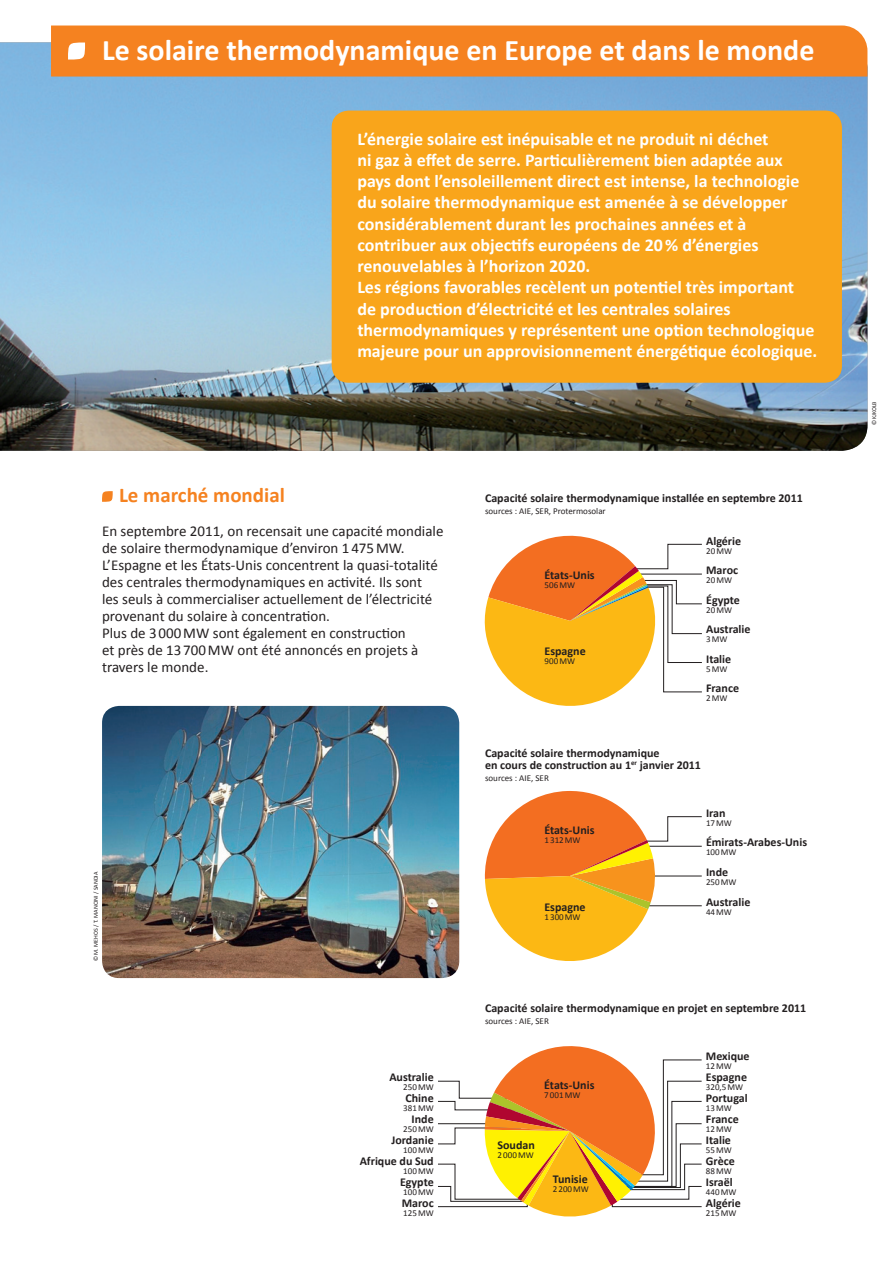
<style>
.page{position:relative;width:893px;height:1263px;background:#fff}
.page>*{position:absolute;margin:0;border:0;box-sizing:border-box;transform-origin:0 0}
.t1{font:700 30px "Calibri";color:#fff}
.t2{font:700 21px "Calibri";color:#f58220}
.t3{font:700 18px/21.3px "Calibri";color:#fff}
.t4{font:15px/17px "Calibri";color:#231f20}
.t5{font:700 12px/12px "Calibri";color:#231f20}
.t6{font:9px "Calibri";color:#231f20}
.t7{font:6px "Calibri";color:#231f20}
</style>
<div class="page">
<img style="left:0;top:43px;width:867px;height:408px">
<div style="left:51px;top:26px;width:816px;height:51px;background:#f58220"></div>
<div style="left:332px;top:111px;width:510px;height:272px;background:#f9a51b;border-radius:17px"></div>
<svg style="left:102px;top:491px;width:11px;height:11px"></svg>
<img style="left:102px;top:706px;width:357px;height:272px">
<svg style="left:484px;top:535px;width:218px;height:171px"></svg>
<svg style="left:484px;top:791px;width:218px;height:170px"></svg>
<svg style="left:438px;top:1046px;width:264px;height:171px"></svg>
<h1 class="t1" style="left:102px;top:31px;width:714px">Le solaire thermodynamique en Europe et dans le monde</h1>
<p class="t2" style="left:119px;top:482px;width:167px">Le marché mondial</p>
<p class="t3" style="left:357px;top:127px;width:461px">L’énergie solaire est inépuisable et ne produit ni déchet<br>ni gaz à effet de serre. Particulièrement bien adaptée aux pays dont l’ensoleillement direct est intense, la technologie du solaire thermodynamique est amenée à se développer considérablement durant les prochaines années et à contribuer aux objectifs européens de 20% d’énergies renouvelables à l’horizon 2020.<br>Les régions favorables recèlent un potentiel très important de production d’électricité et les centrales solaires thermodynamiques y représentent une option technologique majeure pour un approvisionnement énergétique écologique.</p>
<p class="t5" style="left:485px;top:491px;width:319px">Capacité solaire thermodynamique installée en septembre 2011</p>
<p class="t6" style="left:485px;top:505px;width:122px">sources : AIE, SER, Protermosolar</p>
<p class="t4" style="left:102px;top:522px;width:343px">En septembre 2011, on recensait une capacité mondiale de solaire thermodynamique d’environ 1475 MW.<br>L’Espagne et les États-Unis concentrent la quasi-totalité des centrales thermodynamiques en activité. Ils sont<br>les seuls à commercialiser actuellement de l’électricité provenant du solaire à concentration.<br>Plus de 3000 MW sont également en construction<br>et près de 13700 MW ont été annoncés en projets à travers le monde.</p>
<p class="t7" style="left:92px;top:961px;width:91px;rotate:-90deg">© M . Mehos / T. Mancini / SANDIA</p>
<p class="t5" style="left:389px;top:1071px;width:46px">Australie</p>
<p class="t6" style="left:403px;top:1081px;width:32px">250 MW</p>
<p class="t5" style="left:405px;top:1092px;width:30px">Chine</p>
<p class="t6" style="left:403px;top:1102px;width:32px">381 MW</p>
<p class="t5" style="left:412px;top:1113px;width:24px">Inde</p>
<p class="t6" style="left:403px;top:1123px;width:32px">250 MW</p>
<p class="t5" style="left:391px;top:1134px;width:44px">Jordanie</p>
<p class="t6" style="left:403px;top:1144px;width:32px">100 MW</p>
<p class="t5" style="left:360px;top:1155px;width:76px">Afrique du Sud</p>
<p class="t6" style="left:403px;top:1165px;width:32px">100 MW</p>
<p class="t5" style="left:400px;top:1176px;width:35px">Egypte</p>
<p class="t6" style="left:403px;top:1186px;width:32px">100 MW</p>
<p class="t5" style="left:402px;top:1197px;width:34px">Maroc</p>
<p class="t6" style="left:403px;top:1207px;width:32px">125 MW</p>
<p class="t5" style="left:545px;top:568px;width:52px">États-Unis</p>
<p class="t6" style="left:545px;top:579px;width:32px">506 MW</p>
<p class="t5" style="left:545px;top:645px;width:43px">Espagne</p>
<p class="t6" style="left:545px;top:656px;width:32px">900 MW</p>
<p class="t5" style="left:706px;top:534px;width:37px">Algérie</p>
<p class="t6" style="left:706px;top:545px;width:27px">20 MW</p>
<p class="t5" style="left:706px;top:564px;width:34px">Maroc</p>
<p class="t6" style="left:706px;top:575px;width:27px">20 MW</p>
<p class="t5" style="left:706px;top:593px;width:35px">Égypte</p>
<p class="t6" style="left:706px;top:604px;width:27px">20 MW</p>
<p class="t5" style="left:706px;top:623px;width:46px">Australie</p>
<p class="t6" style="left:706px;top:634px;width:23px">3 M W</p>
<p class="t5" style="left:706px;top:652px;width:27px">Italie</p>
<p class="t6" style="left:706px;top:663px;width:23px">5 M W</p>
<p class="t5" style="left:706px;top:682px;width:34px">France</p>
<p class="t6" style="left:706px;top:693px;width:23px">2 M W</p>
<p class="t5" style="left:485px;top:746px;width:217px">Capacité solaire thermodynamique<br>en cours de construction au 1<sup>er</sup> janvier 2011</p>
<p class="t6" style="left:485px;top:772px;width:64px">sources : AIE, SER</p>
<p class="t5" style="left:544px;top:823px;width:52px">États-Unis</p>
<p class="t6" style="left:544px;top:834px;width:38px">1312 MW</p>
<p class="t5" style="left:544px;top:900px;width:43px">Espagne</p>
<p class="t6" style="left:544px;top:911px;width:38px">1300 MW</p>
<p class="t5" style="left:706px;top:806px;width:21px">Iran</p>
<p class="t6" style="left:706px;top:817px;width:27px">17 MW</p>
<p class="t5" style="left:706px;top:836px;width:103px">Émirats-Arabes-Unis</p>
<p class="t6" style="left:706px;top:847px;width:32px">100 MW</p>
<p class="t5" style="left:706px;top:865px;width:24px">Inde</p>
<p class="t6" style="left:706px;top:876px;width:32px">250 MW</p>
<p class="t5" style="left:706px;top:895px;width:46px">Australie</p>
<p class="t6" style="left:706px;top:906px;width:27px">44 M W</p>
<p class="t5" style="left:485px;top:1001px;width:323px">Capacité solaire thermodynamique en projet en septembre 2011</p>
<p class="t6" style="left:485px;top:1015px;width:64px">sources : AIE, SER</p>
<p class="t5" style="left:544px;top:1078px;width:52px">États-Unis</p>
<p class="t6" style="left:544px;top:1089px;width:38px">7001 MW</p>
<p class="t5" style="left:497px;top:1138px;width:39px">Soudan</p>
<p class="t6" style="left:497px;top:1149px;width:38px">2000 MW</p>
<p class="t5" style="left:553px;top:1172px;width:36px">Tunisie</p>
<p class="t6" style="left:553px;top:1183px;width:38px">2200 MW</p>
<p class="t5" style="left:706px;top:1050px;width:45px">Mexique</p>
<p class="t6" style="left:706px;top:1060px;width:27px">12 MW</p>
<p class="t5" style="left:706px;top:1071px;width:43px">Espagne</p>
<p class="t6" style="left:706px;top:1081px;width:39px">320,5 MW</p>
<p class="t5" style="left:706px;top:1092px;width:43px">Portugal</p>
<p class="t6" style="left:706px;top:1102px;width:27px">13 MW</p>
<p class="t5" style="left:706px;top:1113px;width:34px">France</p>
<p class="t6" style="left:706px;top:1123px;width:27px">12 MW</p>
<p class="t5" style="left:706px;top:1134px;width:27px">Italie</p>
<p class="t6" style="left:706px;top:1144px;width:27px">55 MW</p>
<p class="t5" style="left:706px;top:1155px;width:30px">Grèce</p>
<p class="t6" style="left:706px;top:1165px;width:27px">88 MW</p>
<p class="t5" style="left:706px;top:1176px;width:28px">Israël</p>
<p class="t6" style="left:706px;top:1186px;width:32px">440 M W</p>
<p class="t5" style="left:706px;top:1197px;width:37px">Algérie</p>
<p class="t6" style="left:706px;top:1207px;width:32px">215 MW</p>
<p class="t7" style="left:870px;top:425px;width:25px;rotate:-90deg">© KJKOLB</p>
</div>
